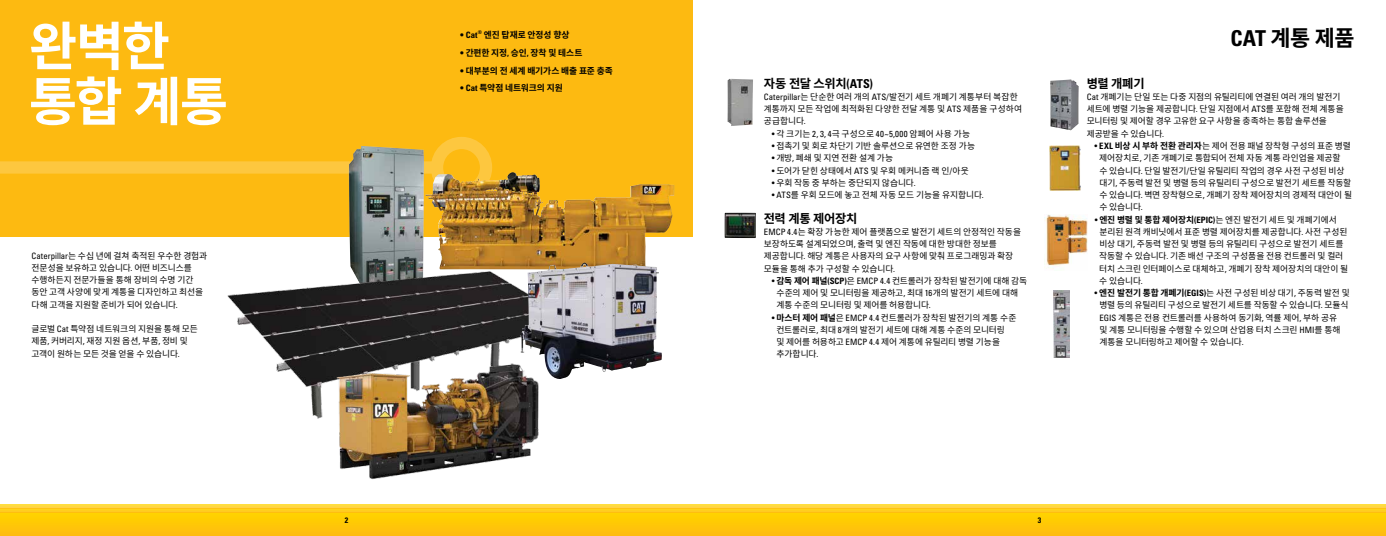
<style>
.page{position:relative;width:1386px;height:536px;background:#fff}
.page>*{position:absolute;margin:0;border:0;box-sizing:border-box;transform-origin:0 0}
.t1{font:700 52.5px/55.1px "Noto Sans CJ Kkr";letter-spacing:-.04em;color:#fff}
.t2{font:700 21.88px "Noto Sans CJ Kkr";color:#000}
.t3{font:700 12.25px "Noto Sans CJ Kkr";letter-spacing:-.02em;color:#000}
.t4{font:8.75px/12.2px "Noto Sans CJ Kkr";letter-spacing:-.005em;color:#000}
.t5{font:700 8.75px "Noto Sans CJ Kkr";letter-spacing:-.01em;color:#000}
.t6{font:8.75px "Noto Sans CJ Kkr";letter-spacing:.015em;color:#000}
.t7{font:700 condensed 8.75px "Univers";color:#000}
.t8{font:700 condensed 7.88px "Univers";color:#000}
.t9{font:700 condensed 5.08px "Univers";color:#000}
.s1{font-family:"Univers";font-stretch:condensed}
.s2{font-weight:700}
.s3{font-family:"Univers";font-weight:700;font-stretch:condensed}
</style>
<div class="page">
<div style="left:0;top:0;width:693px;height:236px;background:#fdba11"></div>
<div style="left:0;top:161px;width:437px;height:12px;background:#fdc73f"></div>
<div style="left:431px;top:137px;width:61px;height:61px;border:12px solid #fff;border-radius:50%"></div>
<svg style="left:1050px;top:79px;width:29px;height:52px"></svg>
<img style="left:1050px;top:79px;width:21px;height:15px">
<img style="left:727px;top:79px;width:26px;height:47px">
<img style="left:724px;top:213px;width:32px;height:25px">
<img style="left:1049px;top:145px;width:32px;height:46px">
<img style="left:426px;top:173px;width:238px;height:96px">
<img style="left:349px;top:146px;width:75px;height:120px">
<img style="left:227px;top:266px;width:293px;height:153px">
<img style="left:520px;top:262px;width:115px;height:117px">
<img style="left:328px;top:352px;width:235px;height:128px">
<img style="left:1044px;top:214px;width:43px;height:55px">
<img style="left:1054px;top:290px;width:16px;height:67px">
<div style="left:0;top:512px;width:1386px;height:24px;background:#ffc806"></div>
<hr style="left:0;top:508px;width:1386px;height:4px;background:#ffcb1b">
<hr style="left:0;top:504px;width:1386px;height:4px;background:#ffd941">
<h1 class="t1" style="left:29px;top:20px;width:201px">완벽한 통합 계통</h1>
<p class="t7" style="left:460px;top:29px;width:19px">• Cat</p>
<p class="t9" style="left:478px;top:29px;width:6px">®</p>
<p class="t5" style="left:484px;top:30px;width:87px">엔진 탑재로 안정성 향상</p>
<p class="t5" style="left:460px;top:48px;width:124px"><span class="s1">•</span> 간편한 지정<span class="s1">,</span> 승인<span class="s1">,</span> 장착 및 테스트</p>
<p class="t5" style="left:460px;top:65px;width:154px"><span class="s1">•</span> 대부분의 전 세계 배기가스 배출 표준 충족</p>
<p class="t5" style="left:460px;top:83px;width:104px"><span class="s1">• Cat</span> 특약점 네트워크의 지원</p>
<h3 class="t3" style="left:764px;top:76px;width:111px">자동 전달 스위치<span class="s1">(ATS)</span></h3>
<p class="t4" style="left:764px;top:91px;width:260px"><span class="s1">Caterpillar</span>는 단순한 여러 개의 <span class="s1">ATS/</span>발전기 세트 개폐기 계통부터 복잡한 계통까지 모든 작업에 최적화된 다양한 전달 계통 및 <span class="s1">ATS</span> 제품을 구성하여 공급합니다<span class="s1">.</span></p>
<p class="t6" style="left:772px;top:128px;width:200px"><span class="s1">•</span> 각 크기는 <span class="s1">2, 3, 4</span>극 구성으로 <span class="s1">40~5,000</span> 암페어 사용 가능</p>
<p class="t4" style="left:772px;top:140px;width:205px"><span class="s1">•</span> 접촉기 및 회로 차단기 기반 솔루션으로 유연한 조정 가능</p>
<p class="t4" style="left:772px;top:152px;width:123px"><span class="s1">•</span> 개방<span class="s1">,</span> 폐쇄 및 지연 전환 설계 가능</p>
<p class="t4" style="left:772px;top:164px;width:199px"><span class="s1">•</span> 도어가 닫힌 상태에서 <span class="s1">ATS</span> 및 우회 메커니즘 랙 인<span class="s1">/</span>아웃</p>
<p class="t4" style="left:772px;top:176px;width:145px"><span class="s1">•</span> 우회 작동 중 부하는 중단되지 않습니다<span class="s1">.</span></p>
<p class="t4" style="left:772px;top:189px;width:213px"><span class="s1">• ATS</span>를 우회 모드에 놓고 전체 자동 모드 기능을 유지합니다<span class="s1">.</span></p>
<h3 class="t3" style="left:764px;top:211px;width:95px">전력 계통 제어장치</h3>
<p class="t4" style="left:764px;top:225px;width:259px"><span class="s1">EMCP 4.4</span>는 확장 가능한 제어 플랫폼으로 발전기 세트의 안정적인 작동을 보장하도록 설계되었으며<span class="s1">,</span> 출력 및 엔진 작동에 대한 방대한 정보를 제공합니다<span class="s1">.</span> 해당 계통은 사용자의 요구 사항에 맞춰 프로그래밍과 확장 모듈을 통해 추가 구성할 수 있습니다<span class="s1">.</span></p>
<p class="t4" style="left:776px;top:274px;width:252px;text-indent:-5px"><span class="s1">•</span> <span class="s2">감독 제어 패널</span><span class="s3">(SCP)</span>은 <span class="s1">EMCP 4.4</span> 컨트롤러가 장착된 발전기에 대해 감독 수준의 제어 및 모니터링을 제공하고<span class="s1">,</span> 최대 <span class="s1">16</span>개의 발전기 세트에 대해 계통 수준의 모니터링 및 제어를 허용합니다<span class="s1">.</span></p>
<p class="t4" style="left:776px;top:311px;width:242px;text-indent:-5px"><span class="s1">•</span> <span class="s2">마스터 제어 패널</span>은 <span class="s1">EMCP 4.4</span> 컨트롤러가 장착된 발전기의 계통 수준 컨트롤러로<span class="s1">,</span> 최대 <span class="s1">8</span>개의 발전기 세트에 대해 계통 수준의 모니터링<br>및 제어를 허용하고 <span class="s1">EMCP 4.4</span> 제어 계통에 유틸리티 병렬 기능을 추가합니다<span class="s1">.</span></p>
<p class="t4" style="left:32px;top:249px;width:177px"><span class="s1">Caterpillar</span>는 수십 년에 걸쳐 축적된 우수한 경험과 전문성을 보유하고 있습니다<span class="s1">.</span> 어떤 비즈니스를 수행하든지 전문가들을 통해 장비의 수명 기간 동안 고객 사양에 맞게 계통을 디자인하고 최선을 다해 고객을 지원할 준비가 되어 있습니다<span class="s1">.</span></p>
<p class="t4" style="left:32px;top:323px;width:168px">글로벌 <span class="s1">Cat</span> 특약점 네트워크의 지원을 통해 모든 제품<span class="s1">,</span> 커버리지<span class="s1">,</span> 재정 지원 옵션<span class="s1">,</span> 부품<span class="s1">,</span> 정비 및 고객이 원하는 모든 것을 얻을 수 있습니다<span class="s1">.</span></p>
<h2 class="t2" style="left:1231px;top:25px;width:125px"><span class="s1">CAT</span> 계통 제품</h2>
<h3 class="t3" style="left:1087px;top:76px;width:59px">병렬 개폐기</h3>
<p class="t4" style="left:1087px;top:91px;width:259px"><span class="s1">Cat</span> 개폐기는 단일 또는 다중 지점의 유틸리티에 연결된 여러 개의 발전기 세트에 병렬 기능을 제공합니다<span class="s1">.</span> 단일 지점에서 <span class="s1">ATS</span>를 포함해 전체 계통을 모니터링 및 제어할 경우 고유한 요구 사항을 충족하는 통합 솔루션을 제공받을 수 있습니다<span class="s1">.</span></p>
<p class="t4" style="left:1099px;top:140px;width:254px;text-indent:-5px"><span class="s1">•</span> <span class="s3">EXL</span> <span class="s2">비상 시 부하 전환 관리자</span>는 제어 전용 패널 장착형 구성의 표준 병렬 제어장치로<span class="s1">,</span> 기존 개폐기로 통합되어 전체 자동 계통 라인업을 제공할<br>수 있습니다<span class="s1">.</span> 단일 발전기<span class="s1">/</span>단일 유틸리티 작업의 경우 사전 구성된 비상 대기<span class="s1">,</span> 주동력 발전 및 병렬 등의 유틸리티 구성으로 발전기 세트를 작동할 수 있습니다<span class="s1">.</span> 벽면 장착형으로<span class="s1">,</span> 개폐기 장착 제어장치의 경제적 대안이 될 수 있습니다<span class="s1">.</span></p>
<p class="t4" style="left:1099px;top:213px;width:250px;text-indent:-5px"><span class="s1">•</span> <span class="s2">엔진 병렬 및 통합 제어장치</span><span class="s3">(EPIC)</span>는 엔진 발전기 세트 및 개폐기에서 분리된 원격 캐비닛에서 표준 병렬 제어장치를 제공합니다<span class="s1">.</span> 사전 구성된 비상 대기<span class="s1">,</span> 주동력 발전 및 병렬 등의 유틸리티 구성으로 발전기 세트를 작동할 수 있습니다<span class="s1">.</span> 기존 배선 구조의 구성품을 전용 컨트롤러 및 컬러 터치 스크린 인터페이스로 대체하고<span class="s1">,</span> 개폐기 장착 제어장치의 대안이 될 수 있습니다<span class="s1">.</span></p>
<p class="t4" style="left:1099px;top:287px;width:252px;text-indent:-5px"><span class="s1">•</span> <span class="s2">엔진 발전기 통합 개폐기</span><span class="s3">(EGIS)</span>는 사전 구성된 비상 대기<span class="s1">,</span> 주동력 발전 및 병렬 등의 유틸리티 구성으로 발전기 세트를 작동할 수 있습니다<span class="s1">.</span> 모듈식 <span class="s1">EGIS</span> 계통은 전용 컨트롤러를 사용하여 동기화<span class="s1">,</span> 역률 제어<span class="s1">,</span> 부하 공유<br>및 계통 모니터링을 수행할 수 있으며 산업용 터치 스크린 <span class="s1">HMI</span>를 통해 계통을 모니터링하고 제어할 수 있습니다<span class="s1">.</span></p>
<p class="t8" style="left:345px;top:515px;width:5px">2</p>
<p class="t8" style="left:1038px;top:515px;width:5px">3</p>
</div>
